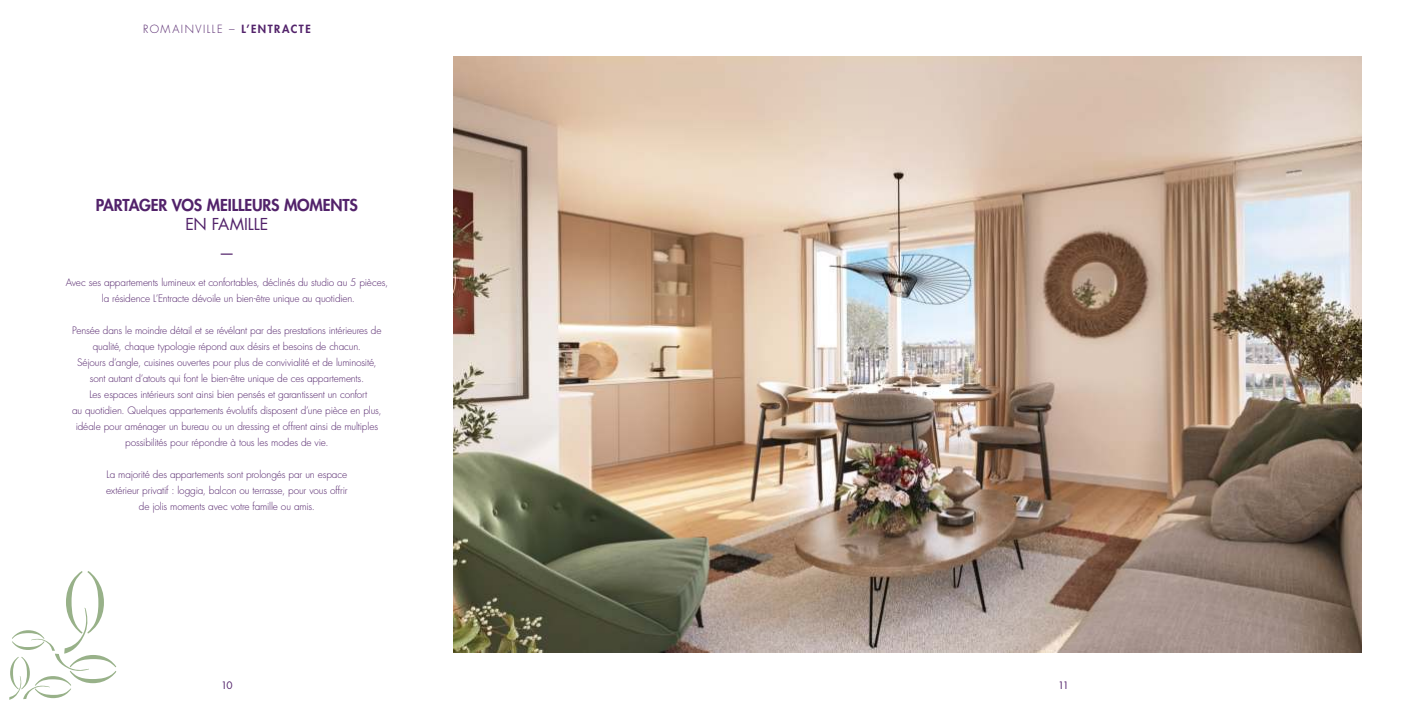
<style>
.page{position:relative;width:1418px;height:709px;background:#fff}
.page>*{position:absolute;margin:0;border:0;box-sizing:border-box;transform-origin:0 0}
.t1{font:800 16px "Futura Std";letter-spacing:-.01em;color:#52226a}
.t2{font:16px/28px "Futura Std";letter-spacing:-.005em;color:#52226a;text-align:center}
.t3{font:300 11px "Futura Std";letter-spacing:.135em;color:#52226a}
.t4{font:300 10px/16px "Futura Std";letter-spacing:-.015em;color:#52226a;text-align:center}
.t5{font:10px "Futura Std";color:#52226a}
.s1{font-weight:800}
</style>
<div class="page">
<img style="left:454px;top:57px;width:907px;height:595px">
<svg style="left:9px;top:571px;width:107px;height:128px"></svg>
<p class="t3" style="left:143px;top:22px;width:169px">ROMAINVILLE – <span class="s1">L’ENTRACTE</span></p>
<h1 class="t1" style="left:96px;top:195px;width:264px">PARTAGER VOS MEILLEURS MOMENTS</h1>
<h1 class="t2" style="left:185px;top:210px;width:84px">EN FAMILLE —</h1>
<p class="t4" style="left:66px;top:274px;width:324px">Avec ses appartements lumineux et confortables, déclinés du studio au 5 pièces, la résidence L’Entracte dévoile un bien-être unique au quotidien.</p>
<p class="t4" style="left:72px;top:322px;width:311px">Pensée dans le moindre détail et se révélant par des prestations intérieures de qualité, chaque typologie répond aux désirs et besoins de chacun.<br>Séjours d’angle, cuisines ouvertes pour plus de convivialité et de luminosité, sont autant d’atouts qui font le bien-être unique de ces appartements.<br>Les espaces intérieurs sont ainsi bien pensés et garantissent un confort<br>au quotidien. Quelques appartements évolutifs disposent d’une pièce en plus, idéale pour aménager un bureau ou un dressing et offrent ainsi de multiples possibilités pour répondre à tous les modes de vie.</p>
<p class="t4" style="left:106px;top:466px;width:243px">La majorité des appartements sont prolongés par un espace extérieur privatif : loggia, balcon ou terrasse, pour vous offrir de jolis moments avec votre famille ou amis.</p>
<p class="t5" style="left:221px;top:679px;width:13px">10</p>
<p class="t5" style="left:1058px;top:679px;width:12px">11</p>
</div>
